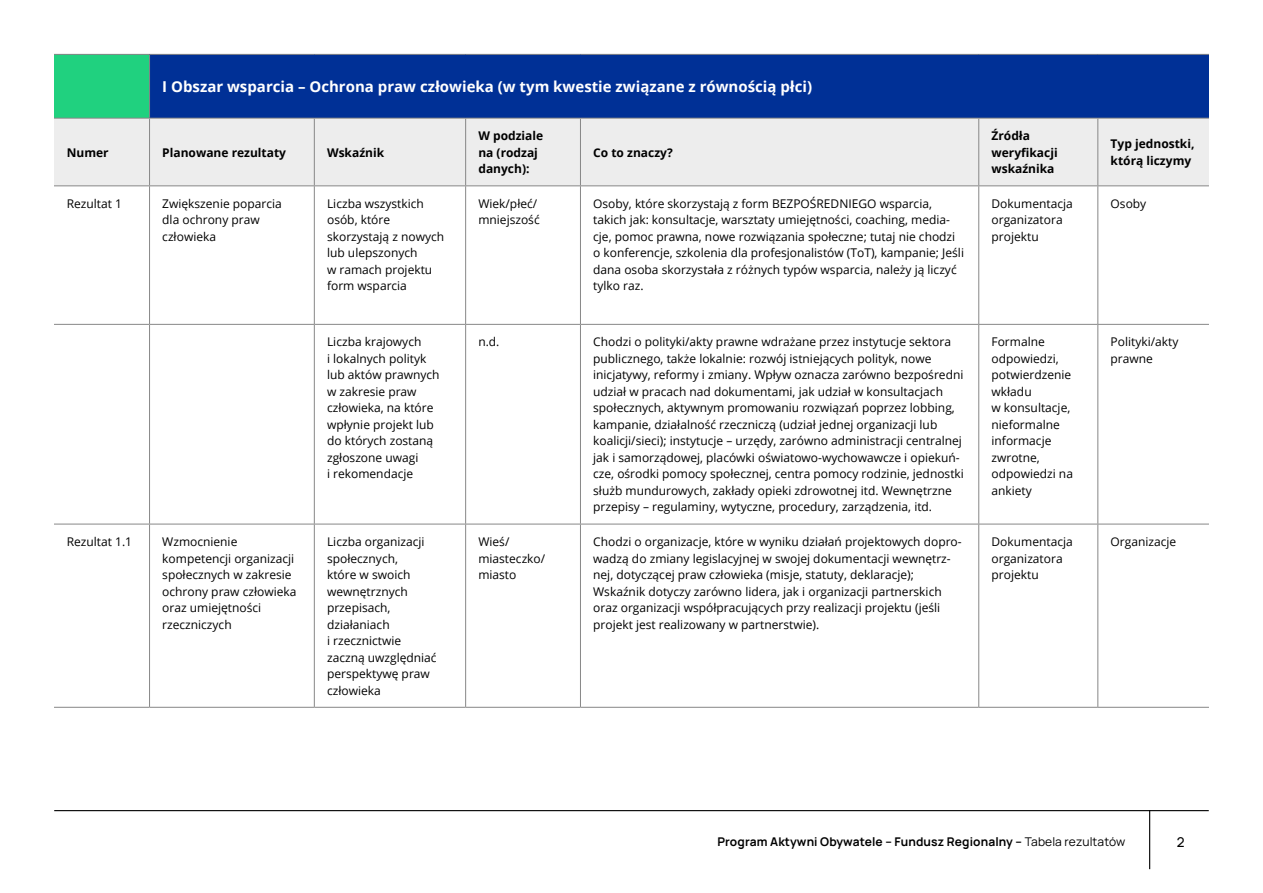
<style>
.page{position:relative;width:1263px;height:893px;background:#fff}
.page>*{position:absolute;margin:0;border:0;box-sizing:border-box;transform-origin:0 0}
.t1{font:700 15px "Open Sans";color:#fff}
.t2{font:500 13.5px "Manrope";color:#000}
.t3{font:12px/16.5px "Open Sans";color:#000}
.t4{font:700 12px/16.5px "Open Sans";color:#000}
.t5{font:700 12px "Manrope";letter-spacing:.01em;color:#000}
.s1{font-weight:400}
</style>
<div class="page">
<hr style="left:54px;top:810px;width:1155px;height:1px;background:#000">
<hr style="left:1149px;top:810px;width:1px;height:59px;background:#000">
<div style="left:54px;top:54px;width:96px;height:64px;background:#20d17f"></div>
<div style="left:150px;top:54px;width:1059px;height:64px;background:#003096"></div>
<div style="left:54px;top:119px;width:1155px;height:66px;background:#ededed"></div>
<hr style="left:54px;top:54px;width:96px;height:1px;background:#878787">
<hr style="left:150px;top:54px;width:164px;height:1px;background:#878787">
<hr style="left:149px;top:55px;width:1px;height:63px;background:#878787">
<hr style="left:314px;top:54px;width:152px;height:1px;background:#878787">
<hr style="left:466px;top:54px;width:114px;height:1px;background:#878787">
<hr style="left:580px;top:54px;width:399px;height:1px;background:#878787">
<hr style="left:979px;top:54px;width:119px;height:1px;background:#878787">
<hr style="left:1098px;top:54px;width:111px;height:1px;background:#878787">
<hr style="left:149px;top:186px;width:1px;height:138px;background:#878787">
<hr style="left:314px;top:186px;width:1px;height:138px;background:#878787">
<hr style="left:465px;top:186px;width:1px;height:138px;background:#878787">
<hr style="left:580px;top:186px;width:1px;height:138px;background:#878787">
<hr style="left:978px;top:186px;width:1px;height:138px;background:#878787">
<hr style="left:1097px;top:186px;width:1px;height:138px;background:#878787">
<hr style="left:54px;top:118px;width:96px;height:1px;background:#878787">
<hr style="left:150px;top:118px;width:164px;height:1px;background:#878787">
<hr style="left:149px;top:119px;width:1px;height:66px;background:#878787">
<hr style="left:314px;top:118px;width:152px;height:1px;background:#878787">
<hr style="left:314px;top:119px;width:1px;height:66px;background:#878787">
<hr style="left:466px;top:118px;width:114px;height:1px;background:#878787">
<hr style="left:465px;top:119px;width:1px;height:66px;background:#878787">
<hr style="left:580px;top:118px;width:399px;height:1px;background:#878787">
<hr style="left:580px;top:119px;width:1px;height:66px;background:#878787">
<hr style="left:979px;top:118px;width:119px;height:1px;background:#878787">
<hr style="left:978px;top:119px;width:1px;height:66px;background:#878787">
<hr style="left:1098px;top:118px;width:111px;height:1px;background:#878787">
<hr style="left:1097px;top:119px;width:1px;height:66px;background:#878787">
<hr style="left:54px;top:185px;width:96px;height:1px;background:#878787">
<hr style="left:150px;top:185px;width:164px;height:1px;background:#878787">
<hr style="left:314px;top:185px;width:152px;height:1px;background:#878787">
<hr style="left:466px;top:185px;width:114px;height:1px;background:#878787">
<hr style="left:580px;top:185px;width:399px;height:1px;background:#878787">
<hr style="left:979px;top:185px;width:119px;height:1px;background:#878787">
<hr style="left:1098px;top:185px;width:111px;height:1px;background:#878787">
<hr style="left:54px;top:324px;width:96px;height:1px;background:#878787">
<hr style="left:150px;top:324px;width:164px;height:1px;background:#878787">
<hr style="left:149px;top:325px;width:1px;height:199px;background:#878787">
<hr style="left:314px;top:324px;width:152px;height:1px;background:#878787">
<hr style="left:314px;top:325px;width:1px;height:199px;background:#878787">
<hr style="left:466px;top:324px;width:114px;height:1px;background:#878787">
<hr style="left:465px;top:325px;width:1px;height:199px;background:#878787">
<hr style="left:580px;top:324px;width:399px;height:1px;background:#878787">
<hr style="left:580px;top:325px;width:1px;height:199px;background:#878787">
<hr style="left:979px;top:324px;width:119px;height:1px;background:#878787">
<hr style="left:978px;top:325px;width:1px;height:199px;background:#878787">
<hr style="left:1098px;top:324px;width:111px;height:1px;background:#878787">
<hr style="left:1097px;top:325px;width:1px;height:199px;background:#878787">
<hr style="left:54px;top:524px;width:96px;height:1px;background:#878787">
<hr style="left:150px;top:524px;width:164px;height:1px;background:#878787">
<hr style="left:149px;top:524px;width:1px;height:183px;background:#878787">
<hr style="left:314px;top:524px;width:152px;height:1px;background:#878787">
<hr style="left:314px;top:524px;width:1px;height:183px;background:#878787">
<hr style="left:466px;top:524px;width:114px;height:1px;background:#878787">
<hr style="left:465px;top:524px;width:1px;height:183px;background:#878787">
<hr style="left:580px;top:524px;width:399px;height:1px;background:#878787">
<hr style="left:580px;top:524px;width:1px;height:183px;background:#878787">
<hr style="left:979px;top:524px;width:119px;height:1px;background:#878787">
<hr style="left:978px;top:524px;width:1px;height:183px;background:#878787">
<hr style="left:1098px;top:524px;width:111px;height:1px;background:#878787">
<hr style="left:1097px;top:524px;width:1px;height:183px;background:#878787">
<hr style="left:54px;top:707px;width:96px;height:1px;background:#878787">
<hr style="left:150px;top:707px;width:164px;height:1px;background:#878787">
<hr style="left:314px;top:707px;width:152px;height:1px;background:#878787">
<hr style="left:466px;top:707px;width:114px;height:1px;background:#878787">
<hr style="left:580px;top:707px;width:399px;height:1px;background:#878787">
<hr style="left:979px;top:707px;width:119px;height:1px;background:#878787">
<hr style="left:1098px;top:707px;width:111px;height:1px;background:#878787">
<p class="t1" style="left:162px;top:76px;width:651px">I Obszar wsparcia – Ochrona praw człowieka (w tym kwestie związane z równością płci)</p>
<p class="t4" style="left:67px;top:144px;width:43px">Numer</p>
<p class="t4" style="left:162px;top:144px;width:125px">Planowane rezultaty</p>
<p class="t4" style="left:327px;top:144px;width:59px">Wskaźnik</p>
<p class="t4" style="left:478px;top:127px;width:66px">W podziale na (rodzaj danych):</p>
<p class="t4" style="left:593px;top:144px;width:81px">Co to znaczy?</p>
<p class="t4" style="left:991px;top:127px;width:68px">Źródła weryfikacji wskaźnika</p>
<p class="t4" style="left:1110px;top:135px;width:85px">Typ jednostki, którą liczymy</p>
<p class="t3" style="left:67px;top:195px;width:57px">Rezultat 1</p>
<p class="t3" style="left:162px;top:195px;width:121px">Zwiększenie poparcia dla ochrony praw człowieka</p>
<p class="t3" style="left:327px;top:195px;width:119px">Liczba wszystkich osób, które skorzystają z nowych lub ulepszonych<br>w ramach projektu form wsparcia</p>
<p class="t3" style="left:478px;top:195px;width:63px">Wiek/płeć/ mniejszość</p>
<p class="t3" style="left:593px;top:195px;width:372px">Osoby, które skorzystają z form BEZPOŚREDNIEGO wsparcia, takich jak: konsultacje, warsztaty umiejętności, coaching, media&shy;cje, pomoc prawna, nowe rozwiązania społeczne; tutaj nie chodzi o konferencje, szkolenia dla profesjonalistów (ToT), kampanie; Jeśli dana osoba skorzystała z różnych typów wsparcia, należy ją liczyć tylko raz.</p>
<p class="t3" style="left:991px;top:195px;width:83px">Dokumentacja organizatora projektu</p>
<p class="t3" style="left:1110px;top:195px;width:37px">Osoby</p>
<p class="t3" style="left:327px;top:333px;width:114px">Liczba krajowych<br>i lokalnych polityk lub aktów prawnych w zakresie praw człowieka, na które wpłynie projekt lub do których zostaną zgłoszone uwagi<br>i rekomendacje</p>
<p class="t3" style="left:478px;top:333px;width:23px">n.d.</p>
<p class="t3" style="left:593px;top:333px;width:372px">Chodzi o polityki/akty prawne wdrażane przez instytucje sektora publicznego, także lokalnie: rozwój istniejących polityk, nowe inicjatywy, reformy i zmiany. Wpływ oznacza zarówno bezpośredni udział w pracach nad dokumentami, jak udział w konsultacjach społecznych, aktywnym promowaniu rozwiązań poprzez lobbing, kampanie, działalność rzeczniczą (udział jednej organizacji lub koalicji/sieci); instytucje – urzędy, zarówno administracji centralnej jak i samorządowej, placówki oświatowo-wychowawcze i opiekuń&shy;cze, ośrodki pomocy społecznej, centra pomocy rodzinie, jednostki służb mundurowych, zakłady opieki zdrowotnej itd. Wewnętrzne przepisy – regulaminy, wytyczne, procedury, zarządzenia, itd.</p>
<p class="t3" style="left:991px;top:333px;width:83px">Formalne odpowiedzi, potwierdzenie wkładu<br>w konsultacje, nieformalne informacje zwrotne, odpowiedzi na ankiety</p>
<p class="t3" style="left:1110px;top:333px;width:69px">Polityki/akty prawne</p>
<p class="t3" style="left:67px;top:533px;width:67px">Rezultat 1.1</p>
<p class="t3" style="left:162px;top:533px;width:136px">Wzmocnienie kompetencji organizacji społecznych w zakresie ochrony praw człowieka oraz umiejętności rzeczniczych</p>
<p class="t3" style="left:327px;top:533px;width:111px">Liczba organizacji społecznych,<br>które w swoich wewnętrznych przepisach, działaniach<br>i rzecznictwie zaczną uwzględniać perspektywę praw człowieka</p>
<p class="t3" style="left:478px;top:533px;width:68px">Wieś/ miasteczko/ miasto</p>
<p class="t3" style="left:593px;top:533px;width:370px">Chodzi o organizacje, które w wyniku działań projektowych dopro&shy;wadzą do zmiany legislacyjnej w swojej dokumentacji wewnętrz&shy;nej, dotyczącej praw człowieka (misje, statuty, deklaracje); Wskaźnik dotyczy zarówno lidera, jak i organizacji partnerskich oraz organizacji współpracujących przy realizacji projektu (jeśli projekt jest realizowany w partnerstwie).</p>
<p class="t3" style="left:991px;top:533px;width:83px">Dokumentacja organizatora projektu</p>
<p class="t3" style="left:1110px;top:533px;width:67px">Organizacje</p>
<p class="t5" style="left:717px;top:833px;width:409px">Program Aktywni Obywatele – Fundusz Regionalny – <span class="s1">Tabela rezultatów</span></p>
<p class="t2" style="left:1177px;top:832px;width:9px">2</p>
</div>
